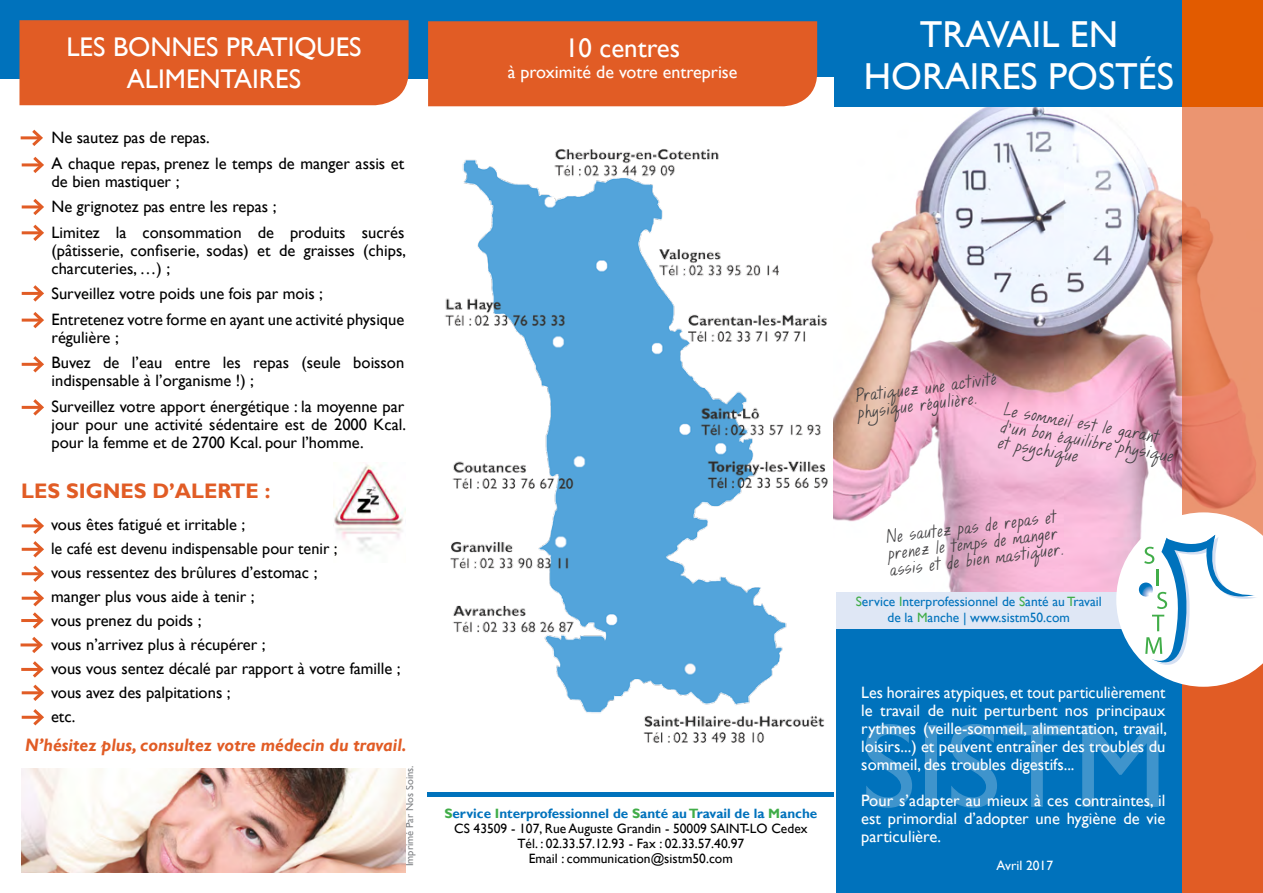
<style>
.page{position:relative;width:1263px;height:893px;background:#fff}
.page>*{position:absolute;margin:0;border:0;box-sizing:border-box;transform-origin:0 0}
.t1{font:120px "Gill Sans";color:#fff}
.t2{font:37.5px/42px "Gill Sans";color:#fff;text-align:center}
.t3{font:27px/32.4px "Gill Sans";color:#fff;text-align:center}
.t4{font:700 21px "Gill Sans";color:#e15c25}
.t5{font:italic 700 18px "Gill Sans";color:#e15c25}
.t6{font:18px "Gill Sans";color:#fff}
.t7{font:16.5px/24px "Gill Sans";color:#000}
.t8{font:16.5px/18px "Gill Sans";color:#fff;text-align:justify}
.t9{font:16.5px/16.5px "KG Hope For A Cure";color:#414042}
.t10{font:13.5px/15px "Gill Sans";color:#000;text-align:center}
.t11{font:13.5px/16.2px "Gill Sans";color:#0072bc;text-align:center}
.t12{font:13.5px "Gill Sans";color:#fff}
.t13{font:10.5px "Gill Sans";color:#808285}
.s1{font-weight:700;color:#41ad49}
.s2{font-weight:700;color:#0072bc}
.s3{color:#41ad49}
</style>
<div class="page">
<img style="left:333px;top:464px;width:72px;height:89px">
<img style="left:834px;top:77px;width:348px;height:515px">
<svg style="left:1182px;top:106px;width:81px;height:406px;background:#e88c69"></svg>
<div style="left:836px;top:629px;width:347px;height:264px;background:#0072bc"></div>
<div style="left:1182px;top:629px;width:81px;height:264px;background:#e15c25"></div>
<div style="left:835px;top:0;width:428px;height:106px;background:#0072bc"></div>
<div style="left:1182px;top:0;width:81px;height:106px;background:#e25b00"></div>
<div style="left:836px;top:592px;width:346px;height:37px;background:#dfe7f5"></div>
<div style="left:428px;top:0;width:422px;height:77px;background:#0072bc"></div>
<div style="left:0;top:0;width:428px;height:79px;background:#0072bc"></div>
<div style="left:428px;top:21px;width:389px;height:85px;background:#e15c25"></div>
<hr style="left:427px;top:792px;width:407px;height:4px;background:#0072bc">
<hr style="left:22px;top:524px;width:20px;height:3px;background:#e15c25">
<img style="left:445px;top:149px;width:389px;height:594px">
<img style="left:21px;top:768px;width:384px;height:104px">
<hr style="left:22px;top:548px;width:20px;height:3px;background:#e15c25">
<hr style="left:22px;top:572px;width:20px;height:3px;background:#e15c25">
<hr style="left:22px;top:597px;width:20px;height:3px;background:#e15c25">
<hr style="left:21px;top:619px;width:20px;height:3px;background:#e15c25">
<hr style="left:21px;top:643px;width:20px;height:3px;background:#e15c25">
<hr style="left:21px;top:668px;width:20px;height:3px;background:#e15c25">
<hr style="left:22px;top:691px;width:20px;height:3px;background:#e15c25">
<hr style="left:22px;top:716px;width:20px;height:3px;background:#e15c25">
<svg style="left:29px;top:517px;width:15px;height:209px"></svg>
<svg style="left:1116px;top:512px;width:147px;height:175px"></svg>
<div style="left:19px;top:20px;width:390px;height:85px;background:#e15c25"></div>
<hr style="left:21px;top:136px;width:20px;height:3px;background:#e15c25">
<hr style="left:22px;top:231px;width:20px;height:3px;background:#e15c25">
<hr style="left:22px;top:292px;width:20px;height:3px;background:#e15c25">
<hr style="left:22px;top:319px;width:20px;height:3px;background:#e15c25">
<svg style="left:30px;top:285px;width:14px;height:44px"></svg>
<hr style="left:22px;top:363px;width:20px;height:3px;background:#e15c25">
<svg style="left:30px;top:356px;width:14px;height:17px"></svg>
<hr style="left:22px;top:406px;width:20px;height:3px;background:#e15c25">
<svg style="left:30px;top:399px;width:14px;height:17px"></svg>
<hr style="left:22px;top:205px;width:20px;height:3px;background:#e15c25">
<svg style="left:30px;top:199px;width:14px;height:42px"></svg>
<hr style="left:22px;top:163px;width:20px;height:3px;background:#e15c25">
<svg style="left:29px;top:129px;width:15px;height:44px"></svg>
<h3 class="t3" style="left:66px;top:31px;width:297px">Les bonnes pratiques alimentaires</h3>
<p class="t7" style="left:51px;top:125px;width:354px;line-height:25.5px">Ne sautez pas de repas.<br>A chaque repas, prenez le temps de manger assis et</p>
<p class="t7" style="left:51px;top:169px;width:354px;line-height:25.5px">de bien mastiquer ;<br>Ne grignotez pas entre les repas ;<br>Limitez la consommation de produits sucrés</p>
<p class="t7" style="left:51px;top:241px;width:356px;line-height:18px">(pâtisserie, confiserie, sodas) et de graisses (chips, charcuteries, …) ;</p>
<p class="t7" style="left:51px;top:281px;width:354px;line-height:25.5px">Surveillez votre poids une fois par mois ;<br>Entretenez votre forme en ayant une activité physique</p>
<p class="t7" style="left:51px;top:325px;width:354px;line-height:25.5px">régulière ;<br>Buvez de l’eau entre les repas (seule boisson</p>
<p class="t7" style="left:51px;top:368px;width:354px;line-height:25.5px">indispensable à l’organisme !) ;<br>Surveillez votre apport énergétique : la moyenne par</p>
<p class="t7" style="left:51px;top:415px;width:356px;line-height:18px">jour pour une activité sédentaire est de 2000 Kcal. pour la femme et de 2700 Kcal. pour l’homme.</p>
<p class="t4" style="left:21px;top:478px;width:251px">Les signes d’alerte :</p>
<p class="t7" style="left:51px;top:512px;width:351px">vous êtes fatigué et irritable ;<br>le café est devenu indispensable pour tenir ;<br>vous ressentez des brûlures d’estomac ;<br>manger plus vous aide à tenir ;<br>vous prenez du poids ;<br>vous n’arrivez plus à récupérer ;<br>vous vous sentez décalé par rapport à votre famille ; vous avez des palpitations ;<br>etc.</p>
<p class="t5" style="left:25px;top:734px;width:383px">N’hésitez plus, consultez votre médecin du travail.</p>
<p class="t13" style="left:404px;top:866px;width:102px;rotate:-90deg">Imprimé Par Nos Soins.</p>
<h3 class="t3" style="left:565px;top:32px;width:117px">10 centres</h3>
<p class="t6" style="left:508px;top:61px;width:231px">à proximité de votre entreprise</p>
<p class="t10" style="left:444px;top:806px;width:374px"><span class="s1">S</span><span class="s2">ervice</span> <span class="s1">I</span> <span class="s2">nterprofessionnel de</span> <span class="s1">S</span><span class="s2">anté au</span> <span class="s1">T</span><span class="s2">ravail de la</span> <span class="s1">M</span><span class="s2">anche<br></span>CS 43509 - 107, Rue Auguste Grandin - 50009 SAINT-LO Cedex<br>Tél. : 02.33.57.12.93 - Fax : 02.33.57.40.97</p>
<p class="t10" style="left:529px;top:851px;width:205px">Email : communication@sistm50.com</p>
<h2 class="t2" style="left:864px;top:14px;width:311px">Travail en<br>Horaires postés</h2>
<p class="t9" style="left:855px;top:388px;width:143px;rotate:-7deg">Pratiquez une activité physique régulière.</p>
<p class="t9" style="left:1005px;top:402px;width:176px;rotate:10deg">Le sommeil est le garant d’un bon équilibre physique et psychique</p>
<p class="t9" style="left:885px;top:529px;width:176px;rotate:-7deg">Ne sautez pas de repas et prenez le temps de manger assis et de bien mastiquer.</p>
<p class="t11" style="left:856px;top:593px;width:247px"><span class="s3">S</span>ervice <span class="s3">I</span>nterprofessionnel de <span class="s3">S</span>anté au <span class="s3">T</span>ravail de la <span class="s3">M</span>anche | www.sistm50.com</p>
<p class="t8" style="left:861px;top:684px;width:307px">Les horaires atypiques, et tout particulièrement le travail de nuit perturbent nos principaux rythmes (veille-sommeil, alimentation, travail, loisirs...) et peuvent entraîner des troubles du sommeil, des troubles digestifs...</p>
<p class="t8" style="left:861px;top:792px;width:306px">Pour s’adapter au mieux à ces contraintes, il est primordial d’adopter une hygiène de vie particulière.</p>
<h1 class="t1" style="left:861px;top:697px;width:308px">SISTM</h1>
<p class="t12" style="left:996px;top:858px;width:58px">Avril 2017</p>
</div>
